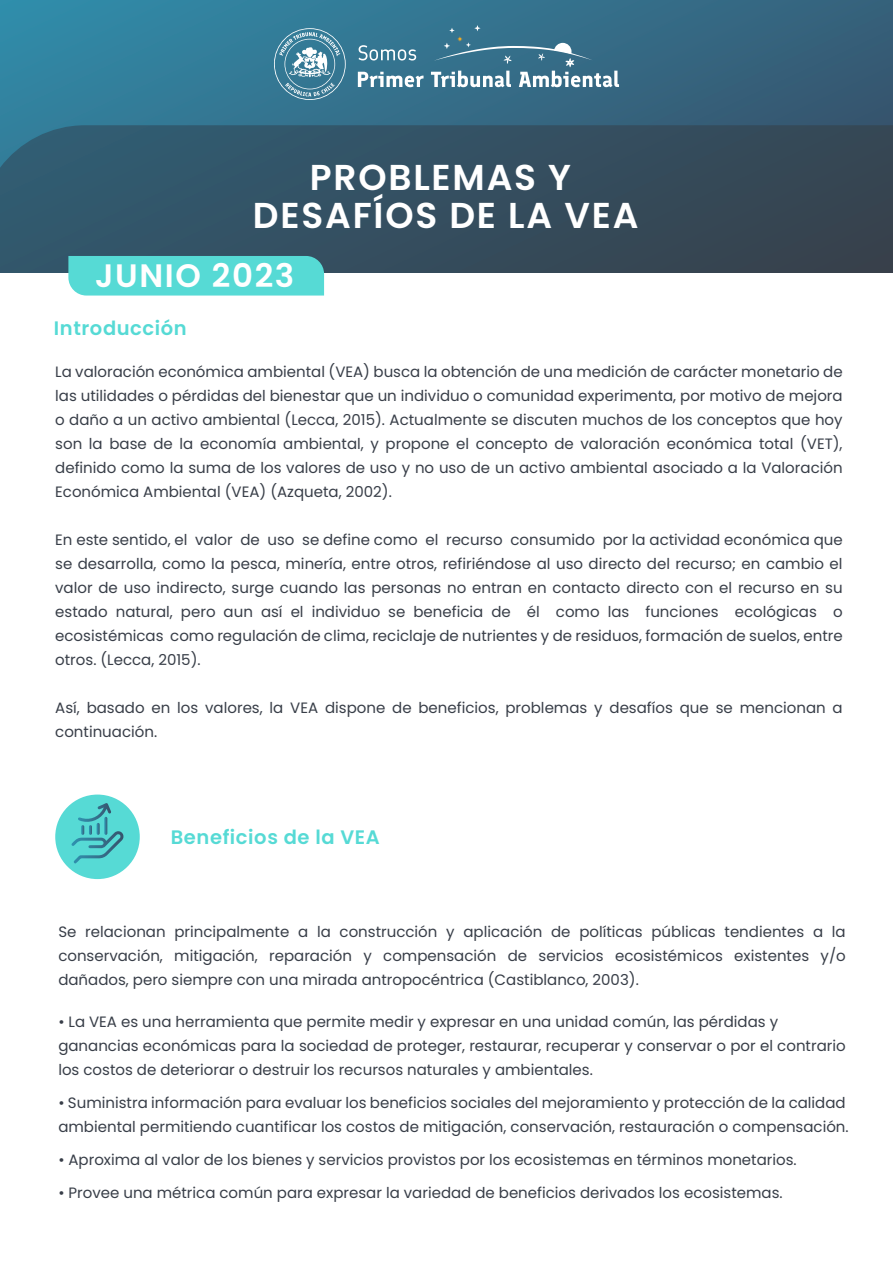
<style>
.page{position:relative;width:893px;height:1263px;background:#fff}
.page>*{position:absolute;margin:0;border:0;box-sizing:border-box;transform-origin:0 0}
.t1{font:600 36px/37.5px "Poppins";letter-spacing:.05em;color:#fff;text-align:center}
.t2{font:600 32.4px "Poppins";letter-spacing:.05em;color:#fff}
.t3{font:600 19.5px "Poppins";letter-spacing:.03em;color:#56dad5}
.t4{font:15px/24px "Poppins";color:#383e48;text-align:justify}
</style>
<div class="page">
<div style="left:0;top:0;width:893px;height:273px;background:linear-gradient(to right,#315a70,#37424e)"></div>
<svg style="left:0;top:0;width:893px;height:168px;background:#336880"></svg>
<svg style="left:358px;top:72px;width:66px;height:15px"></svg>
<svg style="left:359px;top:45px;width:57px;height:16px"></svg>
<svg style="left:274px;top:28px;width:72px;height:72px;background:#5d93a9"></svg>
<svg style="left:431px;top:25px;width:188px;height:62px;background:#52839a"></svg>
<div style="left:68px;top:256px;width:256px;height:40px;background:#56dad5"></div>
<div style="left:55px;top:794px;width:85px;height:85px;background:#56dad5;border-radius:50%"></div>
<svg style="left:71px;top:803px;width:53px;height:60px"></svg>
<h1 class="t1" style="left:253px;top:159px;width:387px">PROBLEMAS Y<br>DESAFÍOS DE LA VEA</h1>
<h2 class="t2" style="left:95px;top:257px;width:201px">JUNIO 2023</h2>
<h3 class="t3" style="left:54px;top:317px;width:134px">Introducción</h3>
<p class="t4" style="left:55px;top:360px;width:789px">La valoración económica ambiental (VEA) busca la obtención de una medición de carácter monetario de las utilidades o pérdidas del bienestar que un individuo o comunidad experimenta, por motivo de mejora o daño a un activo ambiental (Lecca, 2015). Actualmente se discuten muchos de los conceptos que hoy son la base de la economía ambiental, y propone el concepto de valoración económica total (VET), definido como la suma de los valores de uso y no uso de un activo ambiental asociado a la Valoración Económica Ambiental (VEA) (Azqueta, 2002).</p>
<p class="t4" style="left:55px;top:528px;width:789px">En este sentido, el valor de uso se define como el recurso consumido por la actividad económica que se desarrolla, como la pesca, minería, entre otros, refiriéndose al uso directo del recurso; en cambio el valor de uso indirecto, surge cuando las personas no entran en contacto directo con el recurso en su estado natural, pero aun así el individuo se beneficia de él como las funciones ecológicas o ecosistémicas como regulación de clima, reciclaje de nutrientes y de residuos, formación de suelos, entre otros. (Lecca, 2015).</p>
<p class="t4" style="left:55px;top:696px;width:789px">Así, basado en los valores, la VEA dispone de beneficios, problemas y desafíos que se mencionan a continuación.</p>
<h3 class="t3" style="left:171px;top:826px;width:211px">Beneficios de la VEA</h3>
<p class="t4" style="left:58px;top:920px;width:789px">Se relacionan principalmente a la construcción y aplicación de políticas públicas tendientes a la conservación, mitigación, reparación y compensación de servicios ecosistémicos existentes y/o dañados, pero siempre con una mirada antropocéntrica (Castiblanco, 2003).</p>
<p class="t4" style="left:58px;top:1009px;width:789px;text-align:left">• La VEA es una herramienta que permite medir y expresar en una unidad común, las pérdidas y ganancias económicas para la sociedad de proteger, restaurar, recuperar y conservar o por el contrario los costos de deteriorar o destruir los recursos naturales y ambientales.</p>
<p class="t4" style="left:58px;top:1090px;width:792px">• Suministra información para evaluar los beneficios sociales del mejoramiento y protección de la calidad ambiental permitiendo cuantificar los costos de mitigación, conservación, restauración o compensación.</p>
<p class="t4" style="left:58px;top:1147px;width:740px">• Aproxima al valor de los bienes y servicios provistos por los ecosistemas en términos monetarios.</p>
<p class="t4" style="left:58px;top:1180px;width:726px">• Provee una métrica común para expresar la variedad de beneficios derivados los ecosistemas.</p>
</div>
